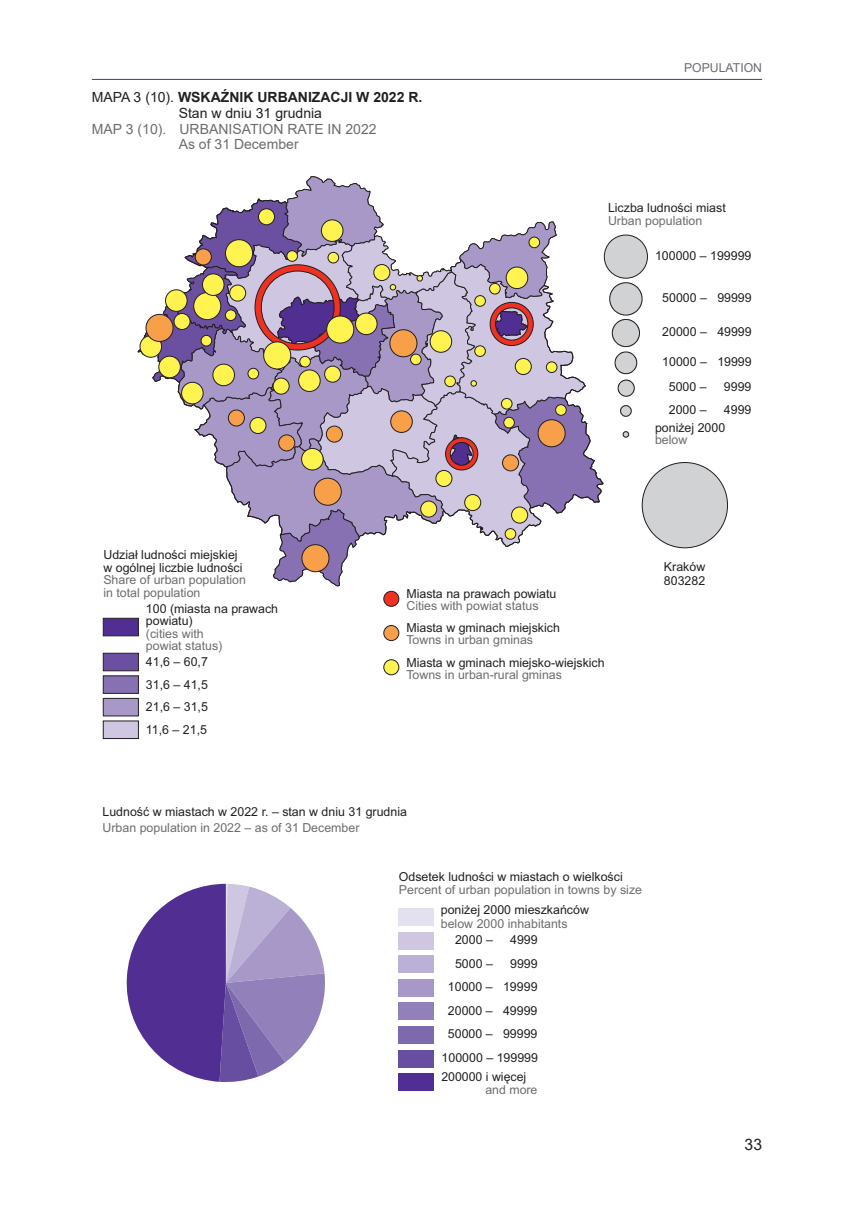
<style>
.page{position:relative;width:854px;height:1211px;background:#fff}
.page>*{position:absolute;margin:0;border:0;box-sizing:border-box;transform-origin:0 0}
.t1{font:15.75px "Arial";color:#231f20}
.Tytuł_wykresu_mapy_pl{font:700 14px "Arial";color:#231f20}
.Tytuł_wykresu_mapy_ang{font:14px "Arial";color:#6c6d70}
.Stan_w_dniu_pl{font:14px "Arial";color:#231f20}
.Stan_w_dniu_ANG{font:14px "Arial";color:#6c6d70}
.t2{font:12.42px/12.4px "Arial";color:#231f20}
.t3{font:12.42px/13.3px "Arial";color:#6c6d70}
.t4{font:12.25px/13.3px "Arial";color:#231f20}
.t5{font:12.25px "Arial";color:#6c6d70}
.s1{font-weight:400}
.s2{color:#6c6d70}
.s3{color:#231f20}
</style>
<div class="page">
<hr style="left:92px;top:79px;width:669px;height:1px;background:#502e92">
<svg style="left:609px;top:282px;width:33px;height:115px"></svg>
<svg style="left:620px;top:405px;width:11px;height:12px"></svg>
<svg style="left:622px;top:431px;width:7px;height:7px"></svg>
<div style="left:383px;top:591px;width:16px;height:15px;background:#ef3122;border-radius:50%"></div>
<div style="left:383px;top:591px;width:16px;height:15px;border:1px solid #231f20;border-radius:50%"></div>
<div style="left:383px;top:625px;width:16px;height:15px;background:#f89f49;border-radius:50%"></div>
<div style="left:383px;top:625px;width:16px;height:16px;border:1px solid #231f20;border-radius:50%"></div>
<div style="left:383px;top:659px;width:16px;height:15px;background:#fff34f;border-radius:50%"></div>
<div style="left:383px;top:659px;width:16px;height:16px;border:1px solid #231f20;border-radius:50%"></div>
<div style="left:604px;top:235px;width:43px;height:43px;background:#d1d2d4;border-radius:50%"></div>
<div style="left:603px;top:235px;width:44px;height:43px;border:1px solid #231f20;border-radius:50%"></div>
<div style="left:103px;top:698px;width:36px;height:18px;background:#a898c8;border:1px solid #231f20"></div>
<div style="left:103px;top:675px;width:36px;height:18px;background:#8771b3;border:1px solid #231f20"></div>
<div style="left:103px;top:720px;width:36px;height:18px;background:#cfc6e2;border:1px solid #231f20"></div>
<div style="left:103px;top:653px;width:36px;height:18px;background:#6b4fa0;border:1px solid #231f20"></div>
<div style="left:103px;top:618px;width:36px;height:18px;background:#502e92;border:1px solid #231f20"></div>
<div style="left:642px;top:462px;width:85px;height:86px;background:#d1d2d4;border-radius:50%"></div>
<div style="left:399px;top:1002px;width:35px;height:18px;background:#9280bb"></div>
<div style="left:399px;top:1026px;width:35px;height:17px;background:#7d69ae"></div>
<div style="left:399px;top:931px;width:35px;height:18px;background:#cfc6e2"></div>
<div style="left:399px;top:908px;width:35px;height:17px;background:#e3e0ef"></div>
<div style="left:399px;top:955px;width:35px;height:18px;background:#bbb0d5"></div>
<div style="left:399px;top:979px;width:35px;height:17px;background:#a898c8"></div>
<div style="left:399px;top:1049px;width:35px;height:18px;background:#684ea0"></div>
<div style="left:399px;top:1073px;width:35px;height:17px;background:#502e92"></div>
<svg style="left:126px;top:883px;width:199px;height:199px"></svg>
<svg style="left:137px;top:176px;width:466px;height:411px"></svg>
<div style="left:511px;top:507px;width:16px;height:16px;background:#fff34f;border-radius:50%"></div>
<div style="left:511px;top:507px;width:16px;height:16px;border:1px solid #231f20;border-radius:50%"></div>
<div style="left:436px;top:470px;width:16px;height:16px;background:#fff34f;border-radius:50%"></div>
<div style="left:435px;top:470px;width:17px;height:17px;border:1px solid #231f20;border-radius:50%"></div>
<div style="left:464px;top:494px;width:16px;height:16px;background:#fff34f;border-radius:50%"></div>
<div style="left:464px;top:494px;width:17px;height:17px;border:1px solid #231f20;border-radius:50%"></div>
<div style="left:420px;top:501px;width:16px;height:16px;background:#fff34f;border-radius:50%"></div>
<div style="left:420px;top:500px;width:17px;height:17px;border:1px solid #231f20;border-radius:50%"></div>
<div style="left:505px;top:528px;width:10px;height:11px;background:#fff34f;border-radius:50%"></div>
<div style="left:504px;top:528px;width:12px;height:11px;border:1px solid #231f20;border-radius:50%"></div>
<div style="left:502px;top:455px;width:16px;height:16px;background:#f89f49;border-radius:50%"></div>
<div style="left:502px;top:454px;width:16px;height:17px;border:1px solid #231f20;border-radius:50%"></div>
<p class="Tytuł_wykresu_mapy_pl" style="left:92px;top:87px;width:332px"><span class="s1">MAPA 3 (10).</span> WSKAŹNIK URBANIZACJI W 2022 R.</p>
<p class="Stan_w_dniu_pl" style="left:179px;top:103px;width:145px">Stan w dniu 31 grudnia</p>
<p class="Tytuł_wykresu_mapy_ang" style="left:92px;top:119px;width:286px">MAP 3 (10). URBANISATION RATE IN 2022</p>
<p class="Stan_w_dniu_ANG" style="left:179px;top:135px;width:121px">As of 31 December</p>
<p class="t5" style="left:683px;top:60px;width:80px">POPULATION</p>
<p class="t2" style="left:607px;top:202px;width:119px">Liczba ludności miast<br><span class="s2">Urban population</span></p>
<p class="t2" style="left:654px;top:249px;width:98px">100000 – 199999</p>
<p class="t2" style="left:662px;top:292px;width:91px">50000 – 99999</p>
<p class="t2" style="left:662px;top:326px;width:91px">20000 – 49999</p>
<p class="t2" style="left:668px;top:349px;width:84px;line-height:25.4px;text-indent:-7px">10000 – 19999<br>5000 –</p>
<p class="t2" style="left:723px;top:381px;width:29px">9999</p>
<p class="t2" style="left:654px;top:401px;width:98px;line-height:17.3px;text-indent:69px">4999 poniżej 2000</p>
<p class="t3" style="left:654px;top:433px;width:34px">below</p>
<p class="t2" style="left:668px;top:404px;width:39px">2000 –</p>
<p class="t2" style="left:103px;top:549px;width:144px">Udział ludności miejskiej w ogólnej liczbie ludności<br><span class="s2">Share of urban population in total population</span></p>
<p class="t2" style="left:146px;top:602px;width:134px">100 (miasta na prawach powiatu)<br><span class="s2">(cities with<br>powiat status)</span></p>
<p class="t2" style="left:146px;top:678px;width:63px">31,6 – 41,5</p>
<p class="t2" style="left:146px;top:655px;width:63px">41,6 – 60,7</p>
<p class="t2" style="left:146px;top:695px;width:63px;line-height:22.6px">21,6 – 31,5<br>11,6 – 21,5</p>
<p class="t2" style="left:406px;top:587px;width:152px">Miasta na prawach powiatu<br><span class="s2">Cities with powiat status</span></p>
<p class="t2" style="left:406px;top:621px;width:155px">Miasta w gminach miejskich<br><span class="s2">Towns in urban gminas</span></p>
<p class="t2" style="left:406px;top:656px;width:200px">Miasta w gminach miejsko-wiejskich<br><span class="s2">Towns in urban-rural gminas</span></p>
<p class="t2" style="left:663px;top:560px;width:43px;line-height:13.8px">Kraków<br>803282</p>
<p class="t2" style="left:102px;top:803px;width:306px;line-height:15.9px">Ludność w miastach w 2022 r. – stan w dniu 31 grudnia<br><span class="s2">Urban population in 2022 – as of 31 December</span></p>
<p class="t3" style="left:399px;top:869px;width:244px"><span class="s3">Odsetek ludności w miastach o wielkości<br></span>Percent of urban population in towns by size</p>
<p class="t2" style="left:440px;top:903px;width:149px;line-height:13.3px">poniżej 2000 mieszkańców <span class="s2">below 2000 inhabitants</span></p>
<p class="t2" style="left:455px;top:957px;width:39px">5000 –</p>
<p class="t2" style="left:455px;top:933px;width:39px">2000 –</p>
<p class="t2" style="left:510px;top:933px;width:29px">4999</p>
<p class="t2" style="left:448px;top:951px;width:91px;line-height:23.6px;text-align:right">9999<br>10000 – 19999</p>
<p class="t2" style="left:441px;top:998px;width:98px;line-height:23.6px;text-align:center">20000 – 49999<br>50000 – 99999<br>100000 – 199999</p>
<p class="t4" style="left:485px;top:1069px;width:54px;text-indent:-44px">200000 i więcej <span class="s2">and more</span></p>
<p class="t1" style="left:744px;top:1133px;width:19px">33</p>
</div>
